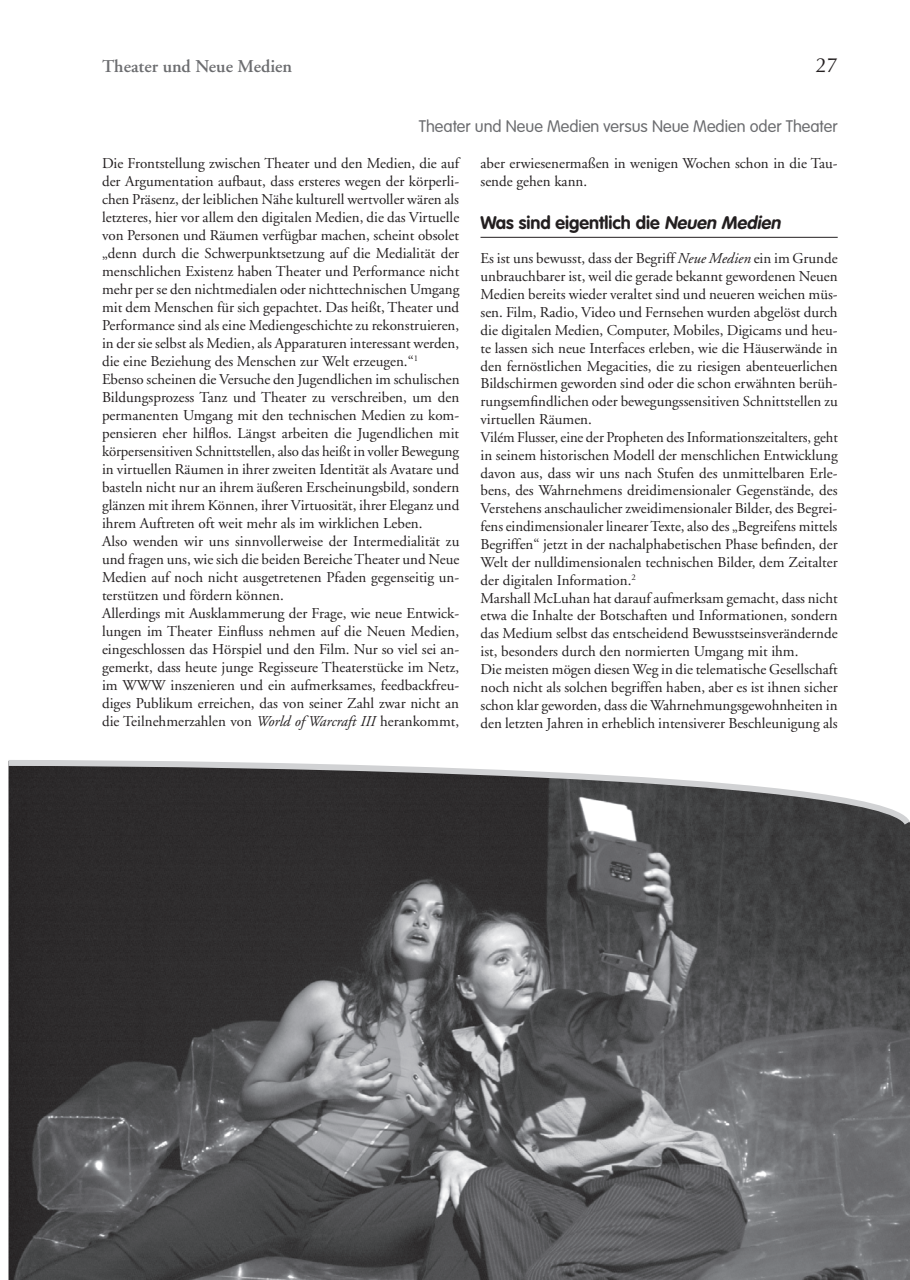
<style>
.page{position:relative;width:910px;height:1280px;background:#fff}
.page>*{position:absolute;margin:0;border:0;box-sizing:border-box;transform-origin:0 0}
.t1{font:21px "Optus T";color:#231f20}
.t2{font:700 18px "VAG Rounded";color:#231f20}
.t3{font:600 18px "Adobe Garamond";color:#6c6d70}
.t4{font:300 16.5px "VAG Rounded";color:#6c6d70}
.t5{font:15px/18px "Adobe Garamond";color:#231f20}
.s1{font-style:italic}
</style>
<div class="page">
<hr style="left:480px;top:237px;width:358px;height:1px;background:#231f20">
<img style="left:9px;top:831px;width:901px;height:449px">
<svg style="left:8px;top:760px;width:902px;height:71px"></svg>
<p class="t3" style="left:102px;top:56px;width:192px">Theater und Neue Medien</p>
<h1 class="t1" style="left:815px;top:53px;width:24px">27</h1>
<p class="t4" style="left:419px;top:117px;width:420px">Theater und Neue Medien versus Neue Medien oder Theater</p>
<p class="t5" style="left:102px;top:155px;width:359px">Die Frontstellung zwischen Theater und den Medien, die auf der Argumentation aufbaut, dass ersteres wegen der körperli&shy;chen Präsenz, der leiblichen Nähe kulturell wertvoller wären als letzteres, hier vor allem den digitalen Medien, die das Virtuelle von Personen und Räumen verfügbar machen, scheint obsolet „denn durch die Schwerpunkt setzung auf die Medialität der menschlichen Existenz haben Theater und Performance nicht mehr per se den nichtmedialen oder nichttechnischen Umgang mit dem Menschen für sich gepachtet. Das heißt, Theater und Performance sind als eine Mediengeschichte zu rekonstruieren, in der sie selbst als Medien, als Apparaturen interessant werden, die eine Beziehung des Menschen zur Welt erzeugen.“<sup>1<br></sup>Ebenso scheinen die Versuche den Jugendlichen im schulischen Bildungsprozess Tanz und Theater zu verschreiben, um den permanenten Umgang mit den technischen Medien zu kom&shy;pensieren eher hilflos. Längst arbeiten die Jugendlichen mit körpersensitiven Schnittstellen, also das heißt in voller Bewegung in virtuellen Räumen in ihrer zweiten Identität als Avatare und basteln nicht nur an ihrem äußeren Erscheinungsbild, sondern glänzen mit ihrem Können, ihrer Virtuosität, ihrer Eleganz und ihrem Auftreten oft weit mehr als im wirklichen Leben.<br>Also wenden wir uns sinnvollerweise der Intermedialität zu und fragen uns, wie sich die beiden Bereiche Theater und Neue Medien auf noch nicht ausgetretenen Pfaden gegenseitig un&shy;terstützen und fördern können.<br>Allerdings mit Ausklammerung der Frage, wie neue Entwick&shy;lungen im Theater Einfluss nehmen auf die Neuen Medien, eingeschlossen das Hörspiel und den Film. Nur so viel sei an&shy;gemerkt, dass heute junge Regisseure Theaterstücke im Netz, im WWW inszenieren und ein aufmerksames, feedbackfreu&shy;diges Publikum erreichen, das von seiner Zahl zwar nicht an die Teilnehmerzahlen von <span class="s1">World of Warcraft III</span> herankommt,</p>
<p class="t5" style="left:480px;top:155px;width:359px">aber erwiesenermaßen in wenigen Wochen schon in die Tau&shy;sende gehen kann.</p>
<p class="t2" style="left:480px;top:212px;width:305px">Was sind eigentlich die <span class="s1">Neuen Medien</span></p>
<p class="t5" style="left:480px;top:250px;width:359px">Es ist uns bewusst, dass der Begriff <span class="s1">Neue Medien</span> ein im Grunde unbrauch barer ist, weil die gerade bekannt gewordenen Neuen Medien bereits wieder veraltet sind und neueren weichen müs&shy;sen. Film, Radio, Video und Fernsehen wurden abgelöst durch die digitalen Medien, Computer, Mobiles, Digicams und heu&shy;te lassen sich neue Interfaces erleben, wie die Häuserwände in den fernöstlichen Megacities, die zu riesigen abenteuerlichen Bildschirmen geworden sind oder die schon erwähnten berüh&shy;rungsemfindlichen oder bewegungs sensitiven Schnittstellen zu virtuellen Räumen.<br>Vilém Flusser, eine der Propheten des Informationszeitalters, geht in seinem historischen Modell der menschlichen Entwicklung davon aus, dass wir uns nach Stufen des unmittelbaren Erle&shy;bens, des Wahrnehmens dreidimensionaler Gegenstände, des Verstehens anschaulicher zweidimensionaler Bilder, des Begrei&shy;fens eindimensionaler linearer Texte, also des „Begreifens mittels Begriffen“ jetzt in der nachalphabetischen Phase befinden, der Welt der nulldimensionalen technischen Bilder, dem Zeitalter der digitalen Information.<sup>2<br></sup>Marshall McLuhan hat darauf aufmerksam gemacht, dass nicht etwa die Inhalte der Botschaften und Informationen, sondern das Medium selbst das entscheidend Bewusstseinsverändernde ist, besonders durch den normierten Umgang mit ihm.<br>Die meisten mögen diesen Weg in die telematische Gesellschaft noch nicht als solchen begriffen haben, aber es ist ihnen sicher schon klar geworden, dass die Wahrnehmungs gewohnheiten in den letzten Jahren in erheblich intensiverer Beschleunigung als</p>
</div>
